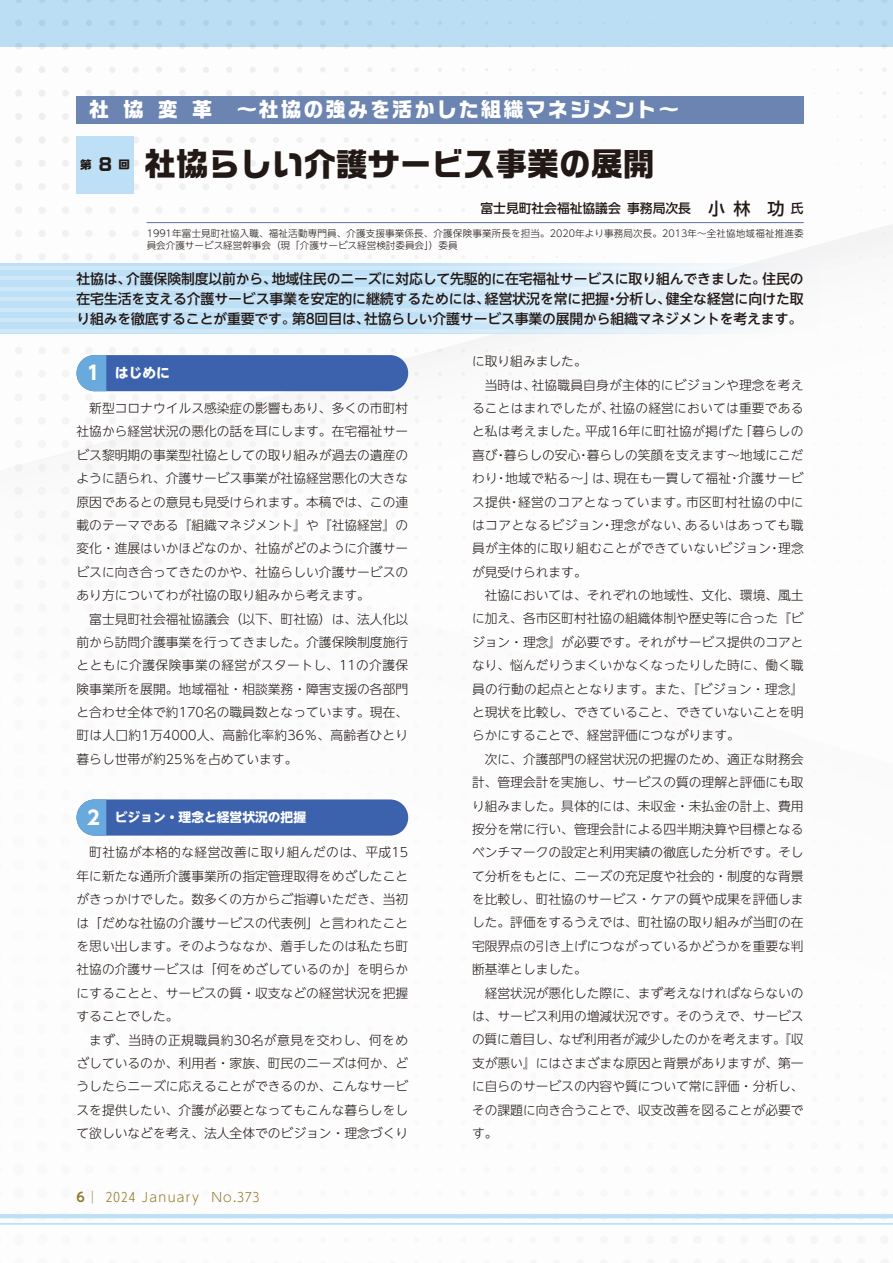
<style>
.page{position:relative;width:893px;height:1263px;background:#fff}
.page>*{position:absolute;margin:0;border:0;box-sizing:border-box;transform-origin:0 0}
.t1{font:700 31.95px "Ro G San Srf Std";color:#221815}
.t2{font:700 20.25px "Ro G San Srf Std";letter-spacing:.1em;color:#fff}
.t3{font:500 13.8px/20.2px "UD Shin Go NT Pr 6 N";letter-spacing:-.01em;color:#221815;text-align:justify}
.t4{font:700 13.8px "UD Shin Go NT Pr 6";color:#fff}
.t5{font:300 12.75px/23.4px "UD Shin Go NT Pr 6 N";color:#221815;text-align:justify}
.t6{font:300 12.75px "UD Shin Go NT Pr 6 N";letter-spacing:.035em;color:#221815}
.t7{font:300 12.75px "UD Shin Go NT Pr 6 N";letter-spacing:.02em;color:#221815}
.t8{font:300 12.75px "UD Shin Go NT Pr 6 N";letter-spacing:.025em;color:#221815}
.t9{font:500 12.75px "UD Shin Go NT Pr 6";color:#221815}
.t10{font:300 12.75px "UD Shin Go NT Pr 6";letter-spacing:.1em;color:#927829}
.t11{font:700 12.75px "UD Shin Go NT Pr 6";color:#fff}
.t12{font:700 11.7px "Ro G San Srf Std";color:#221815}
.t13{font:300 9.6px/12.8px "UD Shin Go NT Pr 6";letter-spacing:.015em;color:#221815}
.s1{font-size:16.8px}
.s2{font-size:16.95px}
.s3{font-family:"UD Shin Go NT Pr 6 N";font-size:19.2px}
.s4{font-family:"UD Shin Go NT Pr 6 De";font-weight:700}
</style>
<div class="page">
<svg style="left:0;top:47px;width:893px;height:425px"></svg>
<svg style="left:0;top:1218px;width:893px;height:1px"></svg>
<hr style="left:0;top:1214px;width:893px;height:4px;background:#bde0f7">
<hr style="left:0;top:1223px;width:893px;height:2px;background:#bde0f7">
<div style="left:0;top:0;width:893px;height:47px;background:#bde0f7"></div>
<div style="left:77px;top:96px;width:727px;height:27px;background:#6c84b1"></div>
<svg style="left:0;top:264px;width:820px;height:70px;fill:#c2e2f7"></svg>
<svg style="left:0;top:266px;width:750px;height:4px;background:#d8ecf9"></svg>
<svg style="left:0;top:276px;width:750px;height:4px;background:#d7ebf9"></svg>
<svg style="left:0;top:287px;width:750px;height:4px;background:#d7ebf8"></svg>
<svg style="left:0;top:297px;width:750px;height:4px;background:#d7ebf8"></svg>
<svg style="left:0;top:308px;width:750px;height:4px;background:#d7ebf8"></svg>
<svg style="left:0;top:318px;width:750px;height:4px;background:#d7ebf8"></svg>
<svg style="left:0;top:329px;width:750px;height:4px;background:#d7ebf8"></svg>
<div style="left:77px;top:355px;width:331px;height:36px;background:#3d62ad;border-radius:18px"></div>
<svg style="left:77px;top:355px;width:29px;height:36px"></svg>
<div style="left:77px;top:799px;width:331px;height:37px;background:#3d62ad;border-radius:18px"></div>
<svg style="left:77px;top:799px;width:29px;height:37px"></svg>
<hr style="left:147px;top:222px;width:657px;height:1px;background:#5d729f">
<div style="left:77px;top:136px;width:57px;height:57px;background:#bde0f7"></div>
<h2 class="t2" style="left:89px;top:96px;width:591px">社 協 変 革　〜社協の強みを活かした組織マネジメント〜</h2>
<p class="t12" style="left:80px;top:157px;width:51px">第 <span class="s1">8</span> 回</p>
<h1 class="t1" style="left:145px;top:142px;width:512px">社協らしい介護サービス事業の展開</h1>
<p class="t9" style="left:480px;top:198px;width:325px">富士見町社会福祉協議会 事務局次長<span class="s2">　小 林　功</span> 氏</p>
<p class="t13" style="left:147px;top:226px;width:658px">1991年富士見町社協入職、福祉活動専門員、介護支援事業係長、介護保険事業所長を担当。2020年より事務局次長。2013年～全社協地域福祉推進委員会介護サービス経営幹事会（現「介護サービス経営検討委員会」）委員</p>
<p class="t3" style="left:77px;top:268px;width:729px">社協は、介護保険制度以前から、地域住民のニーズに対応して先駆的に在宅福祉サービスに取り組んできました。住民の在宅生活を支える介護サービス事業を安定的に継続するためには、経営状況を常に把握・分析し、健全な経営に向けた取り組みを徹底することが重要です。第8回目は、社協らしい介護サービス事業の展開から組織マネジメントを考えます。</p>
<p class="t4" style="left:84px;top:362px;width:88px"><span class="s3">１１</span> はじめに</p>
<p class="t5" style="left:77px;top:396px;width:333px;text-indent:13px">新型コロナウイルス感染症の影響もあり、多くの市町村社協から経営状況の悪化の話を耳にします。在宅福祉サービス黎明期の事業型社協としての取り組みが過去の遺産のように語られ、介護サービス事業が社協経営悪化の大きな原因であるとの意見も見受けられます。本稿では、この連載のテーマである『組織マネジメント』や『社協経営』の変化・進展はいかほどなのか、社協がどのように介護サービスに向き合ってきたのかや、社協らしい介護サービスのあり方についてわが社協の取り組みから考えます。</p>
<p class="t5" style="left:77px;top:606px;width:333px;text-indent:13px">富士見町社会福祉協議会（以下、町社協）は、法人化以前から訪問介護事業を行ってきました。介護保険制度施行とともに介護保険事業の経営がスタートし、11の介護保険事業所を展開。地域福祉・相談業務・障害支援の各部門と合わせ全体で約170名の職員数となっています。現在、町は人口約1万4000人、高齢化率約36％、高齢者ひとり暮らし世帯が約25％を占めています。</p>
<p class="t5" style="left:472px;top:349px;width:116px">に取り組みました。</p>
<p class="t7" style="left:485px;top:374px;width:320px">当時は、社協職員自身が主体的にビジョンや理念を考え</p>
<p class="t5" style="left:472px;top:396px;width:333px">ることはまれでしたが、社協の経営においては重要である</p>
<p class="t5" style="left:472px;top:419px;width:333px">と私は考えました。平成16年に町社協が掲げた「暮らしの</p>
<p class="t5" style="left:472px;top:443px;width:333px">喜び・暮らしの安心・暮らしの笑顔を支えます～地域にこだ</p>
<p class="t6" style="left:472px;top:468px;width:333px">わり・地域で粘る～」は、現在も一貫して福祉・介護サービ</p>
<p class="t6" style="left:472px;top:491px;width:333px">ス提供・経営のコアとなっています。市区町村社協の中に</p>
<p class="t6" style="left:472px;top:515px;width:333px">はコアとなるビジョン・理念がない、あるいはあっても職</p>
<p class="t7" style="left:472px;top:538px;width:333px">員が主体的に取り組むことができていないビジョン・理念</p>
<p class="t5" style="left:472px;top:560px;width:116px">が見受けられます。</p>
<p class="t5" style="left:485px;top:583px;width:320px">社協においては、それぞれの地域性、文化、環境、風土</p>
<p class="t5" style="left:472px;top:606px;width:333px">に加え、各市区町村社協の組織体制や歴史等に合った『ビ</p>
<p class="t5" style="left:472px;top:630px;width:333px">ジョン・理念』が必要です。それがサービス提供のコアと</p>
<p class="t5" style="left:472px;top:653px;width:333px">なり、悩んだりうまくいかなくなったりした時に、働く職</p>
<p class="t8" style="left:472px;top:678px;width:333px">員の行動の起点ととなります。また、『ビジョン・理念』</p>
<p class="t5" style="left:472px;top:700px;width:333px">と現状を比較し、できていること、できていないことを明</p>
<p class="t5" style="left:472px;top:723px;width:269px">らかにすることで、経営評価につながります。</p>
<p class="t5" style="left:485px;top:747px;width:320px">次に、介護部門の経営状況の把握のため、適正な財務会</p>
<p class="t5" style="left:472px;top:770px;width:333px">計、管理会計を実施し、サービスの質の理解と評価にも取</p>
<p class="t5" style="left:472px;top:793px;width:333px">り組みました。具体的には、未収金・未払金の計上、費用</p>
<p class="t5" style="left:472px;top:817px;width:333px">按分を常に行い、管理会計による四半期決算や目標となる</p>
<p class="t5" style="left:472px;top:840px;width:333px">ベンチマークの設定と利用実績の徹底した分析です。そし</p>
<p class="t5" style="left:472px;top:864px;width:333px">て分析をもとに、ニーズの充足度や社会的・制度的な背景</p>
<p class="t5" style="left:472px;top:887px;width:333px">を比較し、町社協のサービス・ケアの質や成果を評価しま</p>
<p class="t5" style="left:472px;top:910px;width:333px">した。評価をするうえでは、町社協の取り組みが当町の在</p>
<p class="t5" style="left:472px;top:934px;width:333px">宅限界点の引き上げにつながっているかどうかを重要な判</p>
<p class="t5" style="left:472px;top:957px;width:116px">断基準としました。</p>
<p class="t5" style="left:485px;top:981px;width:320px">経営状況が悪化した際に、まず考えなければならないの</p>
<p class="t5" style="left:472px;top:1004px;width:333px">は、サービス利用の増減状況です。そのうえで、サービス</p>
<p class="t5" style="left:472px;top:1027px;width:333px">の質に着目し、なぜ利用者が減少したのかを考えます。『収</p>
<p class="t5" style="left:472px;top:1051px;width:333px">支が悪い』にはさまざまな原因と背景がありますが、第一</p>
<p class="t5" style="left:472px;top:1074px;width:333px">に自らのサービスの内容や質について常に評価・分析し、</p>
<p class="t5" style="left:472px;top:1097px;width:333px">その課題に向き合うことで、収支改善を図ることが必要で</p>
<p class="t5" style="left:472px;top:1121px;width:27px">す。</p>
<p class="t11" style="left:84px;top:807px;width:224px"><span class="s3">１2</span> ビジョン・理念と経営状況の把握</p>
<p class="t5" style="left:77px;top:840px;width:333px;text-indent:13px">町社協が本格的な経営改善に取り組んだのは、平成15年に新たな通所介護事業所の指定管理取得をめざしたことがきっかけでした。数多くの方からご指導いただき、当初は「だめな社協の介護サービスの代表例」と言われたことを思い出します。そのようななか、着手したのは私たち町社協の介護サービスは「何をめざしているのか」を明らかにすることと、サービスの質・収支などの経営状況を把握することでした。</p>
<p class="t5" style="left:77px;top:1027px;width:333px;text-indent:13px">まず、当時の正規職員約30名が意見を交わし、何をめざしているのか、利用者・家族、町民のニーズは何か、どうしたらニーズに応えることができるのか、こんなサービスを提供したい、介護が必要となってもこんな暮らしをして欲しいなどを考え、法人全体でのビジョン・理念づくり</p>
<p class="t10" style="left:77px;top:1187px;width:184px"><span class="s4">6</span>│ 2024 January No.373</p>
</div>
